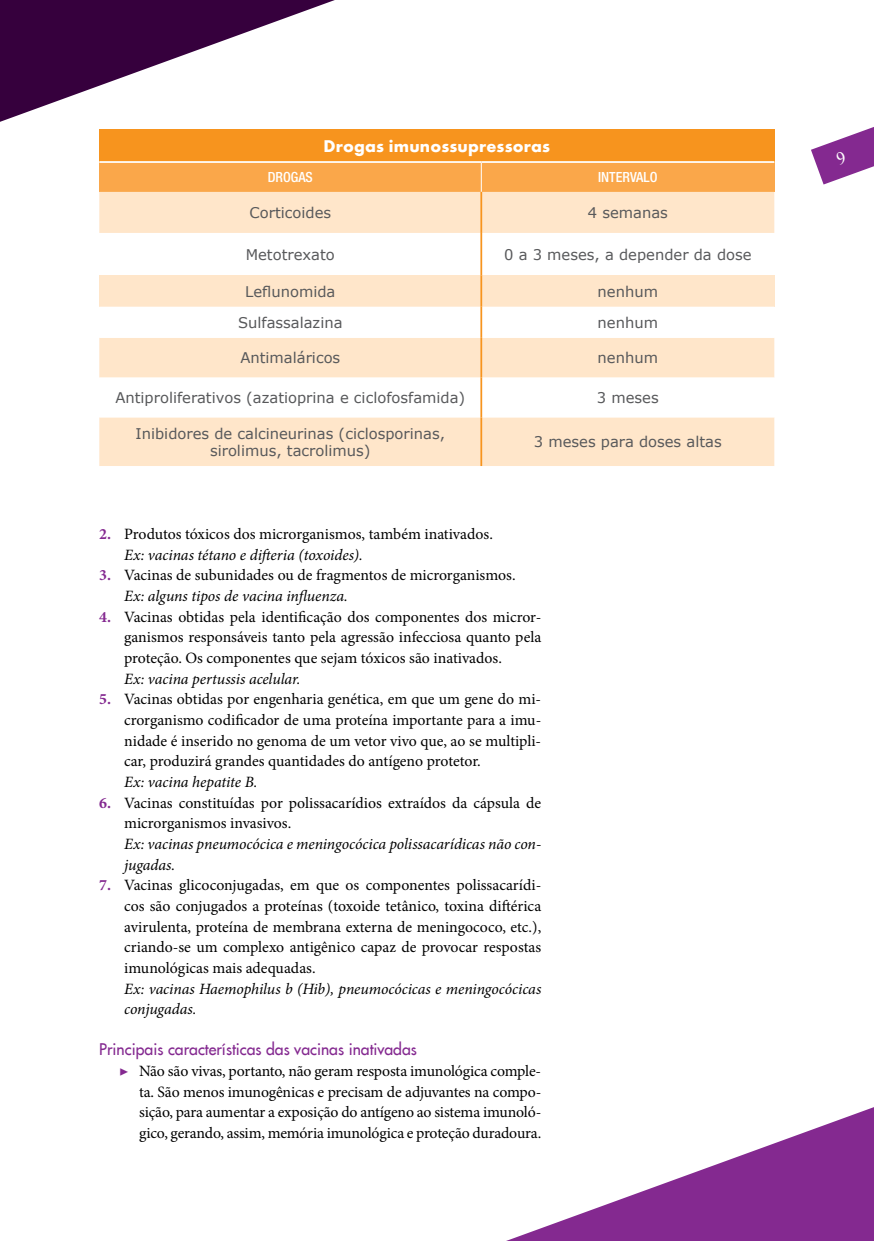
<style>
.page{position:relative;width:874px;height:1241px;background:#fff}
.page>*{position:absolute;margin:0;border:0;box-sizing:border-box;transform-origin:0 0}
.t1{font:700 17.5px "Futura";letter-spacing:.01em;color:#fff}
.t2{font:15.75px/20.7px "Minion Pro";color:#000;text-align:justify}
.t3{font:italic 15.75px/20.7px "Minion Pro";letter-spacing:-.005em;color:#000}
.t4{font:15.75px "Futura";color:#842990}
.t5{font:14.7px/17.5px "Verdana";color:#58595b;text-align:center}
.t6{font:500 condensed 14px "Helvetica Neue LT Std";color:#fff}
.s1{font-weight:700;color:#842990}
.s2{font-style:italic}
.s3{color:#842990}
</style>
<div class="page">
<svg style="left:0;top:0;width:775px;height:143px"></svg>
<svg style="left:509px;top:1107px;width:364px;height:133px"></svg>
<div style="left:99px;top:129px;width:675px;height:33px;background:#f7941e"></div>
<div style="left:99px;top:162px;width:382px;height:30px;background:#faa74a"></div>
<div style="left:481px;top:162px;width:293px;height:30px;background:#faa74a"></div>
<div style="left:99px;top:192px;width:381px;height:274px;background:#ffe6ca"></div>
<div style="left:482px;top:192px;width:292px;height:274px;background:#ffe6ca"></div>
<div style="left:99px;top:233px;width:382px;height:42px;background:#fff"></div>
<div style="left:481px;top:233px;width:293px;height:42px;background:#fff"></div>
<div style="left:99px;top:275px;width:382px;height:31px;background:#ffe6ca"></div>
<div style="left:481px;top:275px;width:293px;height:31px;background:#ffe6ca"></div>
<svg style="left:99px;top:306px;width:675px;height:111px"></svg>
<svg style="left:480px;top:163px;width:1px;height:29px"></svg>
<hr style="left:480px;top:192px;width:2px;height:41px;background:#f7941e">
<hr style="left:480px;top:233px;width:2px;height:42px;background:#f7941e">
<hr style="left:480px;top:275px;width:2px;height:31px;background:#f7941e">
<hr style="left:480px;top:306px;width:2px;height:32px;background:#f7941e">
<hr style="left:480px;top:338px;width:2px;height:39px;background:#f7941e">
<hr style="left:480px;top:377px;width:2px;height:40px;background:#f7941e">
<hr style="left:480px;top:417px;width:2px;height:49px;background:#f7941e">
<hr style="left:99px;top:161px;width:382px;height:2px;background:#fff">
<hr style="left:481px;top:161px;width:293px;height:2px;background:#fff">
<svg style="left:811px;top:127px;width:62px;height:57px"></svg>
<p class="t1" style="left:323px;top:135px;width:228px">Drogas imunossupressoras</p>
<p class="t6" style="left:267px;top:169px;width:47px">DROGAS</p>
<p class="t6" style="left:597px;top:169px;width:61px">INTERVALO</p>
<p class="t5" style="left:249px;top:204px;width:83px">Corticoides</p>
<p class="t5" style="left:587px;top:204px;width:81px">4 semanas</p>
<p class="t5" style="left:245px;top:245px;width:91px">Metotrexato</p>
<p class="t5" style="left:504px;top:245px;width:249px">0 a 3 meses, a depender da dose</p>
<p class="t5" style="left:245px;top:282px;width:92px">Leflunomida</p>
<p class="t5" style="left:597px;top:282px;width:62px">nenhum</p>
<p class="t5" style="left:238px;top:313px;width:106px">Sulfassalazina</p>
<p class="t5" style="left:597px;top:313px;width:62px">nenhum</p>
<p class="t5" style="left:240px;top:349px;width:101px">Antimaláricos</p>
<p class="t5" style="left:597px;top:349px;width:62px">nenhum</p>
<p class="t5" style="left:115px;top:389px;width:351px">Antiproliferativos (azatioprina e ciclofosfamida)</p>
<p class="t5" style="left:596px;top:389px;width:63px">3 meses</p>
<p class="t5" style="left:135px;top:424px;width:311px">Inibidores de calcineurinas (ciclosporinas, sirolimus, tacrolimus)</p>
<p class="t5" style="left:533px;top:433px;width:189px">3 meses para doses altas</p>
<p class="t2" style="left:124px;top:523px;width:370px;text-indent:-25px"><span class="s1">2.</span> Produtos tóxicos dos microrganismos, também inativados.<br><span class="s2">Ex: vacinas tétano e difteria (toxoides).</span></p>
<p class="t2" style="left:124px;top:565px;width:393px;text-indent:-25px"><span class="s1">3.</span> Vacinas de subunidades ou de fragmentos de microrganismos.<br><span class="s2">Ex: alguns tipos de vacina influenza.</span></p>
<p class="t2" style="left:124px;top:606px;width:418px;text-indent:-25px"><span class="s1">4.</span> Vacinas obtidas pela identificação dos componentes dos micror&shy;ganismos responsáveis tanto pela agressão infecciosa quanto pela proteção. Os componentes que sejam tóxicos são inativados.</p>
<p class="t3" style="left:124px;top:668px;width:178px">Ex: vacina pertussis acelular.</p>
<p class="t2" style="left:124px;top:688px;width:418px;text-indent:-25px"><span class="s1">5.</span> Vacinas obtidas por engenharia genética, em que um gene do mi&shy;crorganismo codificador de uma proteína importante para a imu&shy;nidade é inserido no genoma de um vetor vivo que, ao se multipli&shy;car, produzirá grandes quantidades do antígeno protetor.</p>
<p class="t3" style="left:124px;top:771px;width:135px">Ex: vacina hepatite B.</p>
<p class="t2" style="left:124px;top:792px;width:418px;text-indent:-25px"><span class="s1">6.</span> Vacinas constituídas por polissacarídios extraídos da cápsula de microrganismos invasivos.</p>
<p class="t3" style="left:124px;top:833px;width:418px">Ex: vacinas pneumocócica e meningocócica polissacarídicas não con&shy;jugadas.</p>
<p class="t2" style="left:124px;top:874px;width:418px;text-indent:-25px"><span class="s1">7.</span> Vacinas glicoconjugadas, em que os componentes polissacarídi&shy;cos são conjugados a proteínas (toxoide tetânico, toxina diftérica avirulenta, proteína de membrana externa de meningococo, etc.), criando-se um complexo antigênico capaz de provocar respostas imunológicas mais adequadas.</p>
<p class="t3" style="left:124px;top:977px;width:418px">Ex: vacinas Haemophilus b (Hib), pneumocócicas e meningocócicas conjugadas.</p>
<p class="t4" style="left:99px;top:1039px;width:319px">Principais características das vacinas inativadas</p>
<p class="t2" style="left:139px;top:1060px;width:403px;text-indent:-20px"><span class="s3">▶</span> Não são vivas, portanto, não geram resposta imunológica comple&shy;ta. São menos imunogênicas e precisam de adjuvantes na compo&shy;sição, para aumentar a exposição do antígeno ao sistema imunoló&shy;gico, gerando, assim, memória imunológica e proteção duradoura.</p>
</div>
